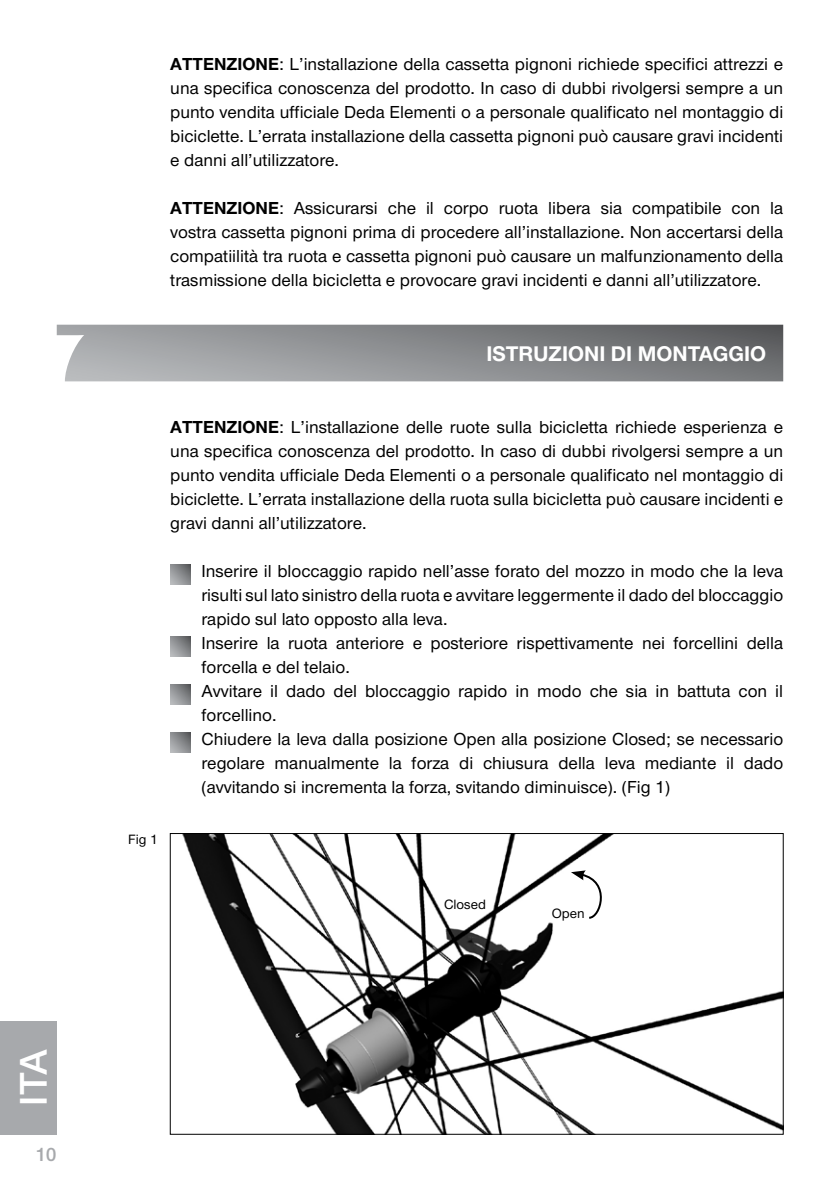
<style>
.page{position:relative;width:840px;height:1191px;background:#fff}
.page>*{position:absolute;margin:0;border:0;box-sizing:border-box;transform-origin:0 0}
.t1{font:40px "Nimbus San Nov Sem Bol";color:#fff}
.t2{font:700 22px "Nimbus San Nov";color:#fff}
.t3{font:20px "Nimbus San Nov Sem Bol";color:#a7a9ac}
.t4{font:500 18px/24px "Nimbus San Nov";color:#000;text-align:justify}
.t5{font:500 14px "Nimbus San Nov";color:#000}
.s1{font-weight:700}
</style>
<div class="page">
<div style="left:0;top:1020px;width:57px;height:114px;background:#a7a9ac"></div>
<svg style="left:170px;top:564px;width:20px;height:20px"></svg>
<svg style="left:170px;top:636px;width:20px;height:20px"></svg>
<svg style="left:170px;top:684px;width:20px;height:20px"></svg>
<svg style="left:170px;top:732px;width:20px;height:20px"></svg>
<svg style="left:57px;top:325px;width:725px;height:56px;background:#8d8f91"></svg>
<img style="left:182px;top:835px;width:599px;height:297px">
<svg style="left:570px;top:870px;width:41px;height:49px"></svg>
<h1 class="t1" style="left:10px;top:1105px;width:57px;rotate:-90deg">ita</h1>
<p class="t3" style="left:35px;top:1142px;width:23px">10</p>
<p class="t4" style="left:170px;top:52px;width:614px"><span class="s1">ATTENZIONE</span>: L’installazione della cassetta pignoni richiede specifici attrezzi e una specifica conoscenza del prodotto. In caso di dubbi rivolgersi sempre a un punto vendita ufficiale Deda Elementi o a personale qualificato nel montaggio di biciclette. L’errata installazione della cassetta pignoni può causare gravi incidenti e danni all’utilizzatore.</p>
<p class="t4" style="left:170px;top:196px;width:614px"><span class="s1">ATTENZIONE</span>: Assicurarsi che il corpo ruota libera sia compatibile con la vostra cassetta pignoni prima di procedere all’installazione. Non accertarsi della compatiilità tra ruota e cassetta pignoni può causare un malfunzionamento della trasmissione della bicicletta e provocare gravi incidenti e danni all’utilizzatore.</p>
<p class="t2" style="left:486px;top:341px;width:281px">ISTRUZIONI DI MONTAGGIO</p>
<p class="t5" style="left:128px;top:831px;width:31px">Fig 1</p>
<p class="t4" style="left:170px;top:415px;width:614px"><span class="s1">ATTENZIONE</span>: L’installazione delle ruote sulla bicicletta richiede esperienza e una specifica conoscenza del prodotto. In caso di dubbi rivolgersi sempre a un punto vendita ufficiale Deda Elementi o a personale qualificato nel montaggio di biciclette. L’errata installazione della ruota sulla bicicletta può causare incidenti e gravi danni all’utilizzatore.</p>
<p class="t4" style="left:201px;top:559px;width:583px;text-align:left">Inserire il bloccaggio rapido nell’asse forato del mozzo in modo che la leva risulti sul lato sinistro della ruota e avvitare leggermente il dado del bloccaggio rapido sul lato opposto alla leva.<br>Inserire la ruota anteriore e posteriore rispettivamente nei forcellini della forcella e del telaio.<br>Avvitare il dado del bloccaggio rapido in modo che sia in battuta con il forcellino.<br>Chiudere la leva dalla posizione Open alla posizione Closed; se necessario regolare manualmente la forza di chiusura della leva mediante il dado (avvitando si incrementa la forza, svitando diminuisce). (Fig 1)</p>
<p class="t5" style="left:444px;top:896px;width:43px">Closed</p>
<p class="t5" style="left:551px;top:905px;width:34px">Open</p>
</div>
